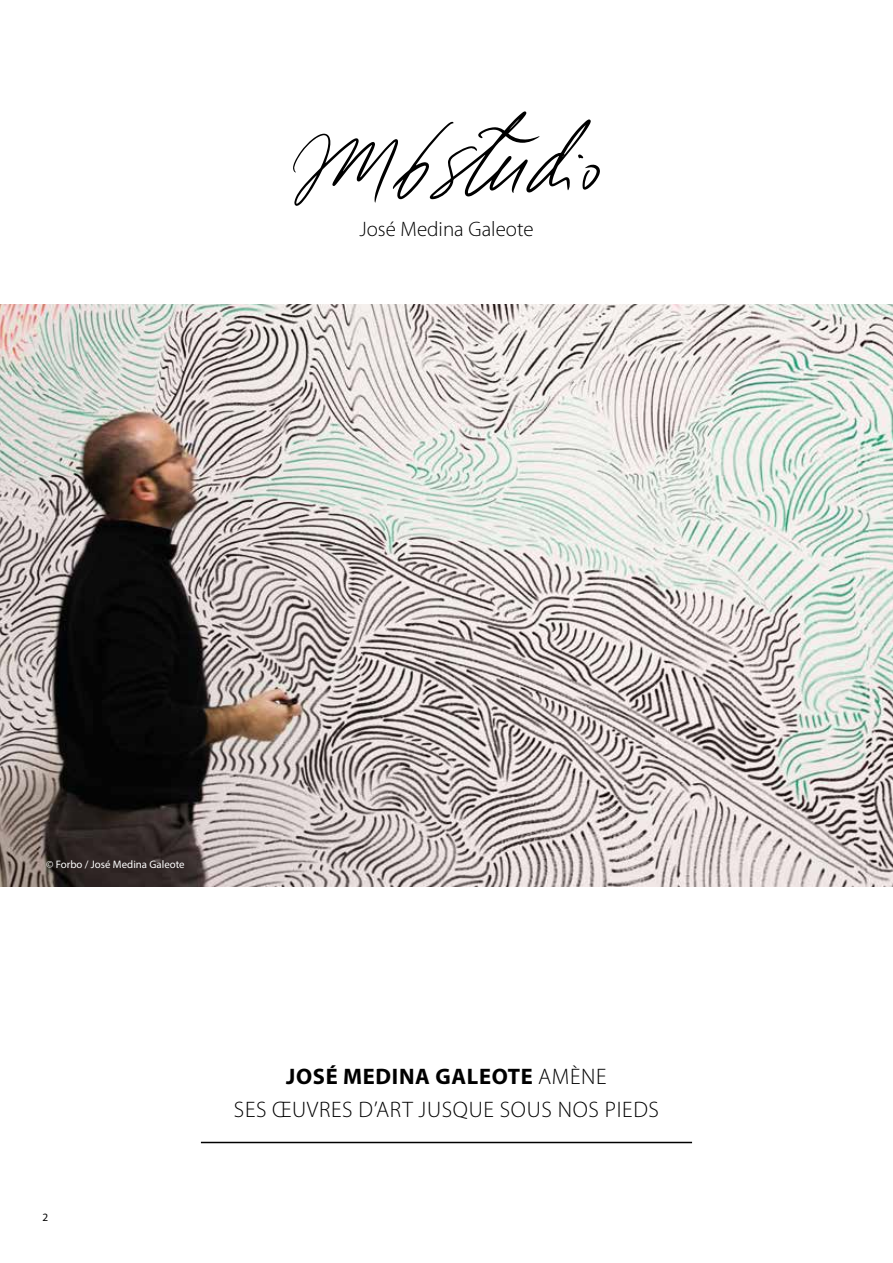
<style>
.page{position:relative;width:893px;height:1263px;background:#fff}
.page>*{position:absolute;margin:0;border:0;box-sizing:border-box;transform-origin:0 0}
.t1{font:300 22.5px/33px "Myriad Pro";letter-spacing:.03em;color:#000;text-align:center}
.t2{font:300 21px "Myriad Pro";color:#000}
.t3{font:11.25px "Myriad Pro";color:#000}
.t4{font:10.8px "Myriad Pro";color:#fff}
.s1{font-weight:700}
</style>
<div class="page">
<svg style="left:293px;top:111px;width:307px;height:95px"></svg>
<img style="left:0;top:304px;width:893px;height:583px">
<hr style="left:201px;top:1142px;width:491px;height:1px;background:#000">
<p class="t2" style="left:359px;top:217px;width:176px">José Medina Galeote</p>
<p class="t4" style="left:46px;top:857px;width:140px">© Forbo / José Medina Galeote</p>
<p class="t3" style="left:43px;top:1210px;width:7px">2</p>
<p class="t1" style="left:234px;top:1060px;width:427px"><span class="s1">JOSÉ MEDINA GALEOTE</span> AMÈNE<br>SES ŒUVRES D’ART JUSQUE SOUS NOS PIEDS</p>
</div>
